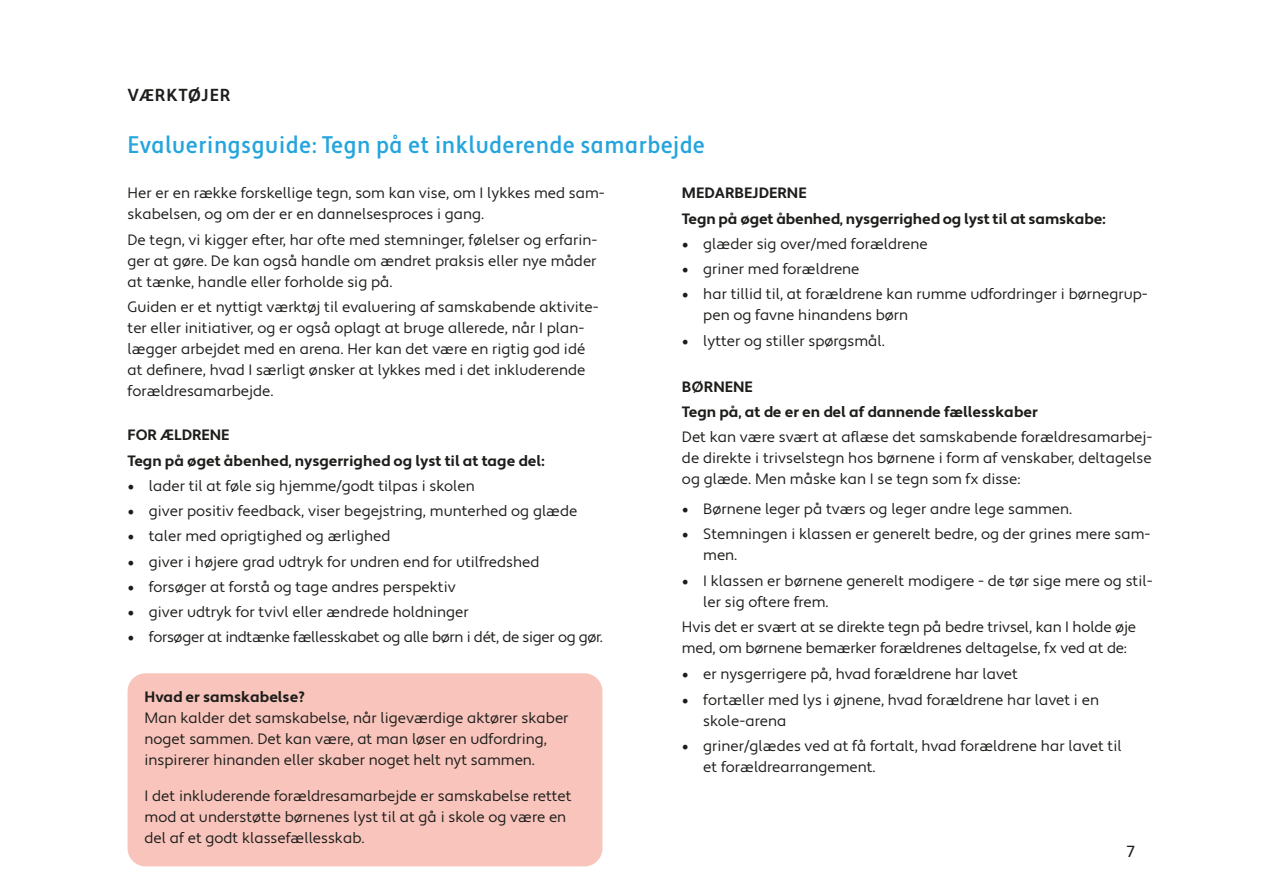
<style>
.page{position:relative;width:1263px;height:893px;background:#fff}
.page>*{position:absolute;margin:0;border:0;box-sizing:border-box;transform-origin:0 0}
.heading_1{font:500 condensed 24px "Apertura";letter-spacing:.02em;color:#25a4de}
.heading_1-2{font:500 condensed 21px "Apertura";color:#1d1d1b}
.t1{font:18px "Calibri";color:#1d1d1b}
.t2{font:15px/21px "Apertura";color:#1d1d1b}
.t3{font:700 15px "Apertura";color:#1d1d1b}
.t4{font:15px "Apertura";letter-spacing:-.02em;color:#1d1d1b}
.s1{font-family:"Calibri";font-weight:700;font-stretch:normal;font-size:18.75px}
.s2{font-family:"Minion Pro";font-size:18px}
</style>
<div class="page">
<div style="left:128px;top:673px;width:474px;height:193px;background:#f8c4bb;border-radius:18px"></div>
<p class="heading_1-2" style="left:128px;top:81px;width:105px">V<span class="s1">Æ</span>RKT<span class="s1">Ø</span>JER</p>
<p class="heading_1" style="left:128px;top:130px;width:579px">Evalueringsguide: Tegn på et inkluderende samarbejde</p>
<p class="t2" style="left:128px;top:183px;width:479px">Her er en række forskellige tegn, som kan vise, om I lykkes med sam&shy;skabelsen, og om der er en dannelsesproces i gang.</p>
<p class="t2" style="left:128px;top:229px;width:471px;text-align:justify">De tegn, vi kigger efter, har ofte med stemninger, følelser og erfarin&shy;ger at gøre. De kan også handle om ændret praksis eller nye måder at tænke, handle eller forholde sig på.</p>
<p class="t2" style="left:128px;top:297px;width:473px">Guiden er et nyttigt værktøj til evaluering af samskabende aktivite&shy;ter eller initiativer, og er også oplagt at bruge allerede, når I plan&shy;lægger arbejdet med en arena. Her kan det være en rigtig god idé at definere, hvad I særligt ønsker at lykkes med i det inkluderende forældresamarbejde.</p>
<p class="t3" style="left:128px;top:426px;width:103px">FORÆLDRENE</p>
<p class="t3" style="left:128px;top:451px;width:418px">Tegn på øget åbenhed, nysgerrighed og lyst til at tage del:</p>
<p class="t2" style="left:128px;top:476px;width:349px"><span class="s2">•</span> lader til at føle sig hjemme/godt tilpas i skolen</p>
<p class="t2" style="left:128px;top:501px;width:451px"><span class="s2">•</span> giver positiv feedback, viser begejstring, munterhed og glæde</p>
<p class="t2" style="left:128px;top:526px;width:264px"><span class="s2">•</span> taler med oprigtighed og ærlighed</p>
<p class="t2" style="left:128px;top:551px;width:413px"><span class="s2">•</span> giver i højere grad udtryk for undren end for utilfredshed</p>
<p class="t2" style="left:128px;top:577px;width:330px"><span class="s2">•</span> forsøger at forstå og tage andres perspektiv</p>
<p class="t2" style="left:128px;top:602px;width:343px"><span class="s2">•</span> giver udtryk for tvivl eller ændrede holdninger</p>
<p class="t4" style="left:128px;top:628px;width:477px"><span class="s2">•</span> forsøger at indtænke fællesskabet og alle børn i dét, de siger og gør.</p>
<p class="t3" style="left:145px;top:687px;width:162px">Hvad er samskabelse?</p>
<p class="t2" style="left:145px;top:707px;width:425px">Man kalder det samskabelse, når ligeværdige aktører skaber noget sammen. Det kan være, at man løser en udfordring, inspirerer hinanden eller skaber noget helt nyt sammen.</p>
<p class="t2" style="left:145px;top:785px;width:429px">I det inkluderende forældresamarbejde er samskabelse rettet mod at understøtte børnenes lyst til at gå i skole og være en del af et godt klassefællesskab.</p>
<p class="t3" style="left:682px;top:184px;width:126px">MEDARBEJDERNE</p>
<p class="t3" style="left:682px;top:209px;width:425px">Tegn på øget åbenhed, nysgerrighed og lyst til at samskabe:</p>
<p class="t2" style="left:682px;top:234px;width:247px"><span class="s2">•</span> glæder sig over/med forældrene</p>
<p class="t2" style="left:682px;top:259px;width:179px"><span class="s2">•</span> griner med forældrene</p>
<p class="t2" style="left:703px;top:284px;width:446px;text-indent:-21px"><span class="s2">•</span> har tillid til, at forældrene kan rumme udfordringer i børnegrup&shy;pen og favne hinandens børn</p>
<p class="t2" style="left:682px;top:330px;width:205px"><span class="s2">•</span> lytter og stiller spørgsmål.</p>
<p class="t3" style="left:682px;top:378px;width:72px">BØRNENE</p>
<p class="t3" style="left:682px;top:403px;width:357px">Tegn på, at de er en del af dannende fællesskaber</p>
<p class="t2" style="left:682px;top:427px;width:472px;text-align:justify">Det kan være svært at aflæse det samskabende forældresamarbej&shy;de direkte i trivselstegn hos børnene i form af venskaber, deltagelse og glæde. Men måske kan I se tegn som fx disse:</p>
<p class="t2" style="left:682px;top:499px;width:392px"><span class="s2">•</span> Børnene leger på tværs og leger andre lege sammen.</p>
<p class="t2" style="left:703px;top:524px;width:449px;text-indent:-21px"><span class="s2">•</span> Stemningen i klassen er generelt bedre, og der grines mere sam&shy;men.</p>
<p class="t2" style="left:703px;top:570px;width:451px;text-indent:-21px"><span class="s2">•</span> I klassen er børnene generelt modigere - de tør sige mere og stil&shy;ler sig oftere frem.</p>
<p class="t2" style="left:682px;top:617px;width:456px">Hvis det er svært at se direkte tegn på bedre trivsel, kan I holde øje med, om børnene bemærker forældrenes deltagelse, fx ved at de:</p>
<p class="t2" style="left:682px;top:664px;width:337px"><span class="s2">•</span> er nysgerrigere på, hvad forældrene har lavet</p>
<p class="t2" style="left:703px;top:689px;width:397px;text-indent:-21px"><span class="s2">•</span> fortæller med lys i øjnene, hvad forældrene har lavet i en skole-arena</p>
<p class="t2" style="left:703px;top:736px;width:420px;text-indent:-21px"><span class="s2">•</span> griner/glædes ved at få fortalt, hvad forældrene har lavet til et forældrearrangement.</p>
<p class="t1" style="left:1126px;top:839px;width:11px">7</p>
</div>
